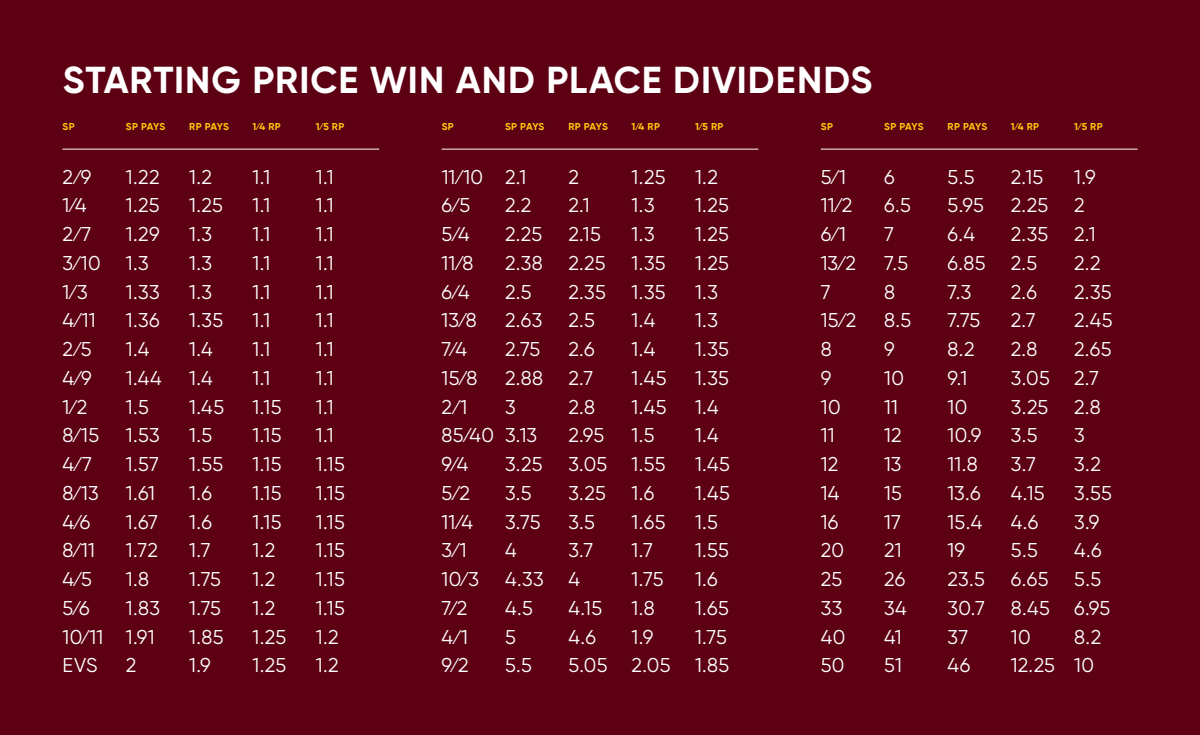
<style>
.page{position:relative;width:1200px;height:735px;background:#5d0014}
.page>*{position:absolute;margin:0;border:0;box-sizing:border-box;transform-origin:0 0}
.t1{font:700 37.5px "Gilroy";letter-spacing:.02em;color:#fff}
.t2{font:20px/28.8px "Gilroy";letter-spacing:.015em;color:#fff}
.t3{font:700 10px "Gilroy";color:#feca0a}
</style>
<div class="page">
<hr style="left:62px;top:149px;width:317px;height:1px;background:#fff">
<hr style="left:442px;top:149px;width:316px;height:1px;background:#fff">
<hr style="left:821px;top:149px;width:317px;height:1px;background:#fff">
<p class="t1" style="left:63px;top:56px;width:811px">STARTING PRICE WIN AND PLACE DIVIDENDS</p>
<p class="t3" style="left:63px;top:121px;width:14px">SP</p>
<p class="t3" style="left:126px;top:121px;width:41px">SP PAYS</p>
<p class="t3" style="left:189px;top:121px;width:41px">RP PAYS</p>
<p class="t3" style="left:252px;top:121px;width:30px">1⁄4 RP</p>
<p class="t3" style="left:316px;top:121px;width:30px">1⁄5 RP</p>
<p class="t3" style="left:442px;top:121px;width:14px">SP</p>
<p class="t3" style="left:505px;top:121px;width:41px">SP PAYS</p>
<p class="t3" style="left:568px;top:121px;width:41px">RP PAYS</p>
<p class="t3" style="left:632px;top:121px;width:30px">1⁄4 RP</p>
<p class="t3" style="left:695px;top:121px;width:30px">1⁄5 RP</p>
<p class="t3" style="left:821px;top:121px;width:14px">SP</p>
<p class="t3" style="left:884px;top:121px;width:41px">SP PAYS</p>
<p class="t3" style="left:948px;top:121px;width:41px">RP PAYS</p>
<p class="t3" style="left:1011px;top:121px;width:30px">1⁄4 RP</p>
<p class="t3" style="left:1074px;top:121px;width:30px">1⁄5 RP</p>
<p class="t2" style="left:62px;top:162px;width:30px">2⁄9</p>
<p class="t2" style="left:62px;top:191px;width:26px">1⁄4</p>
<p class="t2" style="left:62px;top:220px;width:30px">2⁄7</p>
<p class="t2" style="left:62px;top:248px;width:40px">3⁄10</p>
<p class="t2" style="left:62px;top:277px;width:27px">1⁄3</p>
<p class="t2" style="left:62px;top:306px;width:35px">4⁄11</p>
<p class="t2" style="left:62px;top:335px;width:31px">2⁄5</p>
<p class="t2" style="left:62px;top:363px;width:31px">4⁄9</p>
<p class="t2" style="left:62px;top:392px;width:26px">1⁄2</p>
<p class="t2" style="left:62px;top:421px;width:38px">8⁄15</p>
<p class="t2" style="left:62px;top:450px;width:31px">4⁄7</p>
<p class="t2" style="left:62px;top:478px;width:38px">8⁄13</p>
<p class="t2" style="left:62px;top:507px;width:30px">4⁄6</p>
<p class="t2" style="left:62px;top:536px;width:34px">8⁄11</p>
<p class="t2" style="left:62px;top:565px;width:31px">4⁄5</p>
<p class="t2" style="left:62px;top:593px;width:29px">5⁄6</p>
<p class="t2" style="left:62px;top:622px;width:42px">10⁄11</p>
<p class="t2" style="left:63px;top:651px;width:37px">EVS</p>
<p class="t2" style="left:126px;top:162px;width:35px">1.22</p>
<p class="t2" style="left:126px;top:191px;width:35px">1.25</p>
<p class="t2" style="left:126px;top:220px;width:35px">1.29</p>
<p class="t2" style="left:126px;top:248px;width:24px">1.3</p>
<p class="t2" style="left:126px;top:277px;width:35px">1.33</p>
<p class="t2" style="left:126px;top:306px;width:36px">1.36</p>
<p class="t2" style="left:126px;top:335px;width:25px">1.4</p>
<p class="t2" style="left:126px;top:363px;width:38px">1.44</p>
<p class="t2" style="left:126px;top:392px;width:25px">1.5</p>
<p class="t2" style="left:126px;top:421px;width:35px">1.53</p>
<p class="t2" style="left:126px;top:450px;width:35px">1.57</p>
<p class="t2" style="left:126px;top:478px;width:31px">1.61</p>
<p class="t2" style="left:126px;top:507px;width:34px">1.67</p>
<p class="t2" style="left:126px;top:536px;width:34px">1.72</p>
<p class="t2" style="left:126px;top:565px;width:25px">1.8</p>
<p class="t2" style="left:126px;top:593px;width:36px">1.83</p>
<p class="t2" style="left:126px;top:622px;width:30px">1.91</p>
<p class="t2" style="left:126px;top:651px;width:12px">2</p>
<p class="t2" style="left:189px;top:162px;width:24px">1.2</p>
<p class="t2" style="left:189px;top:191px;width:35px">1.25</p>
<p class="t2" style="left:189px;top:220px;width:24px">1.3</p>
<p class="t2" style="left:189px;top:248px;width:24px">1.3</p>
<p class="t2" style="left:189px;top:277px;width:24px">1.3</p>
<p class="t2" style="left:189px;top:306px;width:36px">1.35</p>
<p class="t2" style="left:189px;top:335px;width:25px">1.4</p>
<p class="t2" style="left:189px;top:363px;width:25px">1.4</p>
<p class="t2" style="left:189px;top:392px;width:37px">1.45</p>
<p class="t2" style="left:189px;top:421px;width:25px">1.5</p>
<p class="t2" style="left:189px;top:450px;width:36px">1.55</p>
<p class="t2" style="left:189px;top:478px;width:24px">1.6</p>
<p class="t2" style="left:189px;top:507px;width:24px">1.6</p>
<p class="t2" style="left:189px;top:536px;width:23px">1.7</p>
<p class="t2" style="left:189px;top:565px;width:33px">1.75</p>
<p class="t2" style="left:189px;top:593px;width:33px">1.75</p>
<p class="t2" style="left:189px;top:622px;width:36px">1.85</p>
<p class="t2" style="left:189px;top:651px;width:23px">1.9</p>
<p class="t2" style="left:252px;top:162px;width:19px">1.1</p>
<p class="t2" style="left:252px;top:191px;width:19px">1.1</p>
<p class="t2" style="left:252px;top:220px;width:19px">1.1</p>
<p class="t2" style="left:252px;top:248px;width:19px">1.1</p>
<p class="t2" style="left:252px;top:277px;width:19px">1.1</p>
<p class="t2" style="left:252px;top:306px;width:19px">1.1</p>
<p class="t2" style="left:252px;top:335px;width:19px">1.1</p>
<p class="t2" style="left:252px;top:363px;width:19px">1.1</p>
<p class="t2" style="left:252px;top:392px;width:31px">1.15</p>
<p class="t2" style="left:252px;top:421px;width:31px">1.15</p>
<p class="t2" style="left:252px;top:450px;width:31px">1.15</p>
<p class="t2" style="left:252px;top:478px;width:31px">1.15</p>
<p class="t2" style="left:252px;top:507px;width:31px">1.15</p>
<p class="t2" style="left:252px;top:536px;width:24px">1.2</p>
<p class="t2" style="left:252px;top:565px;width:24px">1.2</p>
<p class="t2" style="left:252px;top:593px;width:24px">1.2</p>
<p class="t2" style="left:252px;top:622px;width:35px">1.25</p>
<p class="t2" style="left:252px;top:651px;width:35px">1.25</p>
<p class="t2" style="left:316px;top:162px;width:19px">1.1</p>
<p class="t2" style="left:316px;top:191px;width:19px">1.1</p>
<p class="t2" style="left:316px;top:220px;width:19px">1.1</p>
<p class="t2" style="left:316px;top:248px;width:19px">1.1</p>
<p class="t2" style="left:316px;top:277px;width:19px">1.1</p>
<p class="t2" style="left:316px;top:306px;width:19px">1.1</p>
<p class="t2" style="left:316px;top:335px;width:19px">1.1</p>
<p class="t2" style="left:316px;top:363px;width:19px">1.1</p>
<p class="t2" style="left:316px;top:392px;width:19px">1.1</p>
<p class="t2" style="left:316px;top:421px;width:19px">1.1</p>
<p class="t2" style="left:316px;top:450px;width:31px">1.15</p>
<p class="t2" style="left:316px;top:478px;width:31px">1.15</p>
<p class="t2" style="left:316px;top:507px;width:31px">1.15</p>
<p class="t2" style="left:316px;top:536px;width:31px">1.15</p>
<p class="t2" style="left:316px;top:565px;width:31px">1.15</p>
<p class="t2" style="left:316px;top:593px;width:31px">1.15</p>
<p class="t2" style="left:316px;top:622px;width:24px">1.2</p>
<p class="t2" style="left:316px;top:651px;width:24px">1.2</p>
<p class="t2" style="left:442px;top:162px;width:54px">11⁄10<br>6⁄5<br>5⁄4<br>11⁄8<br>6⁄4<br>13⁄8<br>7⁄4<br>15⁄8<br>2⁄1<br>85⁄40<br>9⁄4<br>5⁄2<br>11⁄4<br>3⁄1<br>10⁄3<br>7⁄2<br>4⁄1<br>9⁄2</p>
<p class="t2" style="left:821px;top:162px;width:37px">5⁄1<br>11⁄2<br>6⁄1<br>13⁄2<br>7<br>15⁄2<br>8<br>9<br>10<br>11<br>12<br>14<br>16<br>20<br>25<br>33<br>40<br>50</p>
<p class="t2" style="left:505px;top:162px;width:40px">2.1<br>2.2<br>2.25<br>2.38<br>2.5<br>2.63<br>2.75<br>2.88<br>3<br>3.13<br>3.25<br>3.5<br>3.75<br>4<br>4.33<br>4.5<br>5<br>5.5</p>
<p class="t2" style="left:884px;top:162px;width:29px">6<br>6.5<br>7<br>7.5<br>8<br>8.5<br>9<br>10<br>11<br>12<br>13<br>15<br>17<br>21<br>26<br>34<br>41<br>51</p>
<p class="t2" style="left:568px;top:162px;width:41px">2<br>2.1<br>2.15<br>2.25<br>2.35<br>2.5<br>2.6<br>2.7<br>2.8<br>2.95<br>3.05<br>3.25<br>3.5<br>3.7<br>4<br>4.15<br>4.6<br>5.05</p>
<p class="t2" style="left:948px;top:162px;width:40px">5.5<br>5.95<br>6.4<br>6.85<br>7.3<br>7.75<br>8.2<br>9.1<br>10<br>10.9<br>11.8<br>13.6<br>15.4<br>19<br>23.5<br>30.7<br>37<br>46</p>
<p class="t2" style="left:632px;top:162px;width:40px">1.25<br>1.3<br>1.3<br>1.35<br>1.35<br>1.4<br>1.4<br>1.45<br>1.45<br>1.5<br>1.55<br>1.6<br>1.65<br>1.7<br>1.75<br>1.8<br>1.9<br>2.05</p>
<p class="t2" style="left:1011px;top:162px;width:46px">2.15<br>2.25<br>2.35<br>2.5<br>2.6<br>2.7<br>2.8<br>3.05<br>3.25<br>3.5<br>3.7<br>4.15<br>4.6<br>5.5<br>6.65<br>8.45<br>10<br>12.25</p>
<p class="t2" style="left:695px;top:162px;width:37px">1.2<br>1.25<br>1.25<br>1.25<br>1.3<br>1.3<br>1.35<br>1.35<br>1.4<br>1.4<br>1.45<br>1.45<br>1.5<br>1.55<br>1.6<br>1.65<br>1.75<br>1.85</p>
<p class="t2" style="left:1074px;top:162px;width:40px">1.9<br>2<br>2.1<br>2.2<br>2.35<br>2.45<br>2.65<br>2.7<br>2.8<br>3<br>3.2<br>3.55<br>3.9<br>4.6<br>5.5<br>6.95<br>8.2<br>10</p>
</div>
